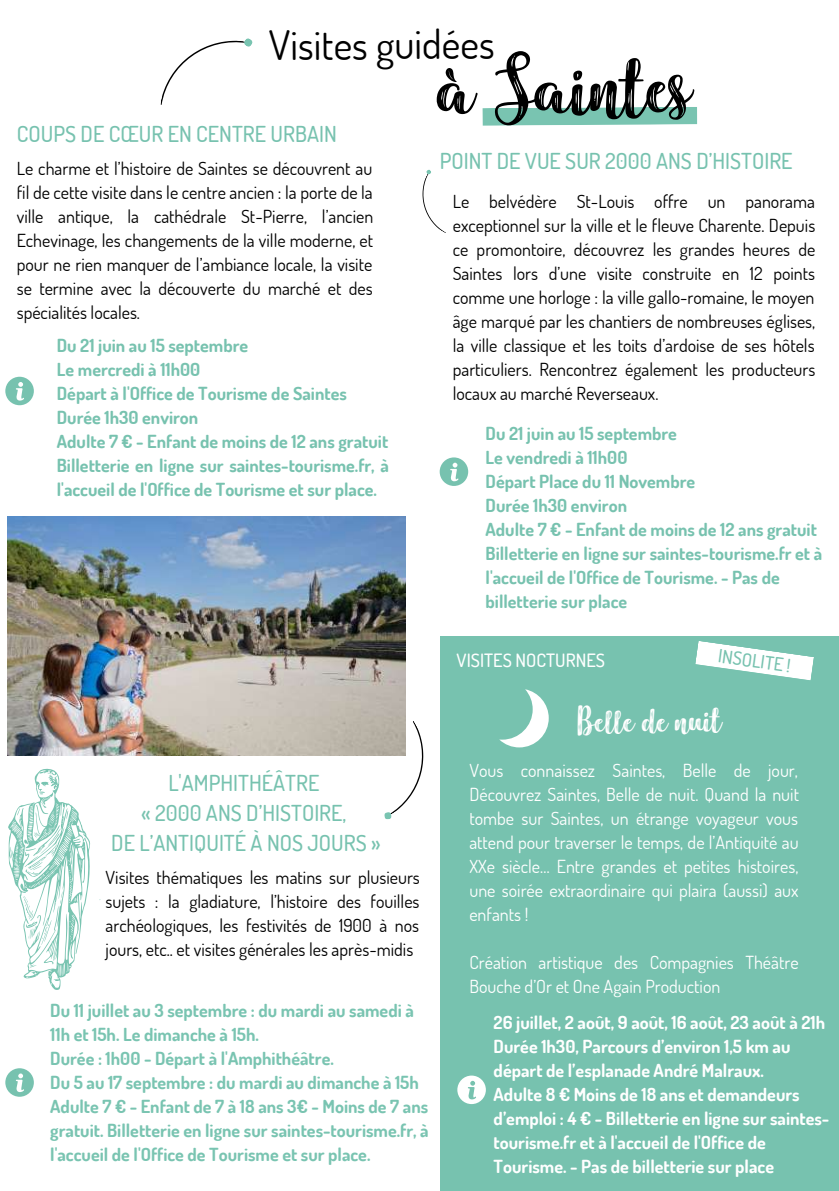
<style>
.page{position:relative;width:839px;height:1191px;background:#fff}
.page>*{position:absolute;margin:0;border:0;box-sizing:border-box;transform-origin:0 0}
.t1{font:70.8px "Harmonious Calendar";color:#000}
.t2{font:40.6px "Dosis";letter-spacing:-.01em;color:#000}
.t3{font:29.6px "Harmonious Calendar";color:#fff}
.t4{font:500 22px/30px "Dosis";color:#77c2af;text-align:center}
.t5{font:500 18.4px "Dosis";color:#fff}
.t6{font:500 18.4px "Dosis";color:#77c2af}
.t7{font:18px/24px "Dosis";color:#000;text-align:justify}
.t8{font:700 18px/24px "Dosis";color:#77c2af}
.t9{font:18px/24px "Dosis";color:#fff;text-align:justify}
.t10{font:700 18px/24px "Dosis";color:#79c4b1}
.t11{font:700 18px/24px "Dosis";color:#fff}
</style>
<div class="page">
<svg style="left:482px;top:107px;width:215px;height:19px;background:#85c9b8"></svg>
<img style="left:7px;top:517px;width:398px;height:238px">
<div style="left:439px;top:636px;width:399px;height:555px;background:#77c2af"></div>
<svg style="left:353px;top:721px;width:87px;height:99px"></svg>
<svg style="left:8px;top:768px;width:92px;height:222px"></svg>
<svg style="left:499px;top:689px;width:49px;height:58px"></svg>
<svg style="left:160px;top:38px;width:93px;height:67px"></svg>
<svg style="left:422px;top:169px;width:24px;height:64px"></svg>
<svg style="left:695px;top:641px;width:118px;height:39px"></svg>
<svg style="left:439px;top:457px;width:29px;height:29px"></svg>
<svg style="left:5px;top:377px;width:29px;height:28px"></svg>
<svg style="left:5px;top:1068px;width:29px;height:29px"></svg>
<svg style="left:457px;top:1076px;width:29px;height:28px"></svg>
<h2 class="t2" style="left:269px;top:18px;width:228px">Visites guidées</h2>
<h1 class="t1" style="left:439px;top:51px;width:255px">à Saintes</h1>
<p class="t4" style="left:17px;top:119px;width:321px">COUPS DE CŒUR EN CENTRE URBAIN</p>
<p class="t7" style="left:17px;top:156px;width:358px">Le charme et l’histoire de Saintes se découvrent au fil de cette visite dans le centre ancien : la porte de la ville antique, la cathédrale St-Pierre, l’ancien Echevinage, les changements de la ville moderne, et pour ne rien manquer de l’ambiance locale, la visite se termine avec la découverte du marché et des spécialités locales.</p>
<p class="t4" style="left:439px;top:146px;width:354px">POINT DE VUE SUR 2000 ANS D’HISTOIRE</p>
<p class="t7" style="left:452px;top:189px;width:364px">Le belvédère St-Louis offre un panorama exceptionnel sur la ville et le fleuve Charente. Depuis ce promontoire, découvrez les grandes heures de Saintes lors d’une visite construite en 12 points comme une horloge : la ville gallo-romaine, le moyen âge marqué par les chantiers de nombreuses églises, la ville classique et les toits d’ardoise de ses hôtels particuliers. Rencontrez également les producteurs locaux au marché Reverseaux.</p>
<p class="t8" style="left:57px;top:333px;width:333px">Du 21 juin au 15 septembre<br>Le mercredi à 11h00<br>Départ à l'Office de Tourisme de Saintes Durée 1h30 environ<br>Adulte 7 € - Enfant de moins de 12 ans gratuit Billetterie en ligne sur saintes-tourisme.fr, à l'accueil de l'Office de Tourisme et sur place.</p>
<p class="t8" style="left:485px;top:421px;width:338px">Du 21 juin au 15 septembre<br>Le vendredi à 11h00<br>Départ Place du 11 Novembre<br>Durée 1h30 environ<br>Adulte 7 € - Enfant de moins de 12 ans gratuit<br>Billetterie en ligne sur saintes-tourisme.fr et à l'accueil de l'Office de Tourisme. - Pas de billetterie sur place</p>
<p class="t5" style="left:456px;top:648px;width:150px">VISITES NOCTURNES</p>
<p class="t6" style="left:720px;top:644px;width:74px;rotate:8deg">INSOLITE !</p>
<p class="t4" style="left:111px;top:768px;width:271px">L'AMPHITHÉÂTRE<br>« 2000 ANS D’HISTOIRE,<br>DE L’ANTIQUITÉ À NOS JOURS »</p>
<p class="t7" style="left:106px;top:865px;width:316px">Visites thématiques les matins sur plusieurs sujets : la gladiature, l’histoire des fouilles archéologiques, les festivités de 1900 à nos jours, etc.. et visites générales les après-midis</p>
<p class="t10" style="left:50px;top:998px;width:380px">Du 11 juillet au 3 septembre : du mardi au samedi à 11h et 15h. Le dimanche à 15h.<br>Durée : 1h00 - Départ à l'Amphithéâtre.<br>Du 5 au 17 septembre : du mardi au dimanche à 15h Adulte 7 € - Enfant de 7 à 18 ans 3€ - Moins de 7 ans gratuit. Billetterie en ligne sur saintes-tourisme.fr, à l'accueil de l'Office de Tourisme et sur place.</p>
<h3 class="t3" style="left:576px;top:706px;width:146px">Belle de nuit</h3>
<p class="t9" style="left:469px;top:758px;width:331px">Vous connaissez Saintes, Belle de jour, Découvrez Saintes, Belle de nuit. Quand la nuit tombe sur Saintes, un étrange voyageur vous attend pour traverser le temps, de l’Antiquité au XXe siècle… Entre grandes et petites histoires, une soirée extraordinaire qui plaira (aussi) aux enfants !</p>
<p class="t9" style="left:469px;top:950px;width:331px">Création artistique des Compagnies Théâtre<br>Bouche d’Or et One Again Production</p>
<p class="t11" style="left:493px;top:1010px;width:337px">26 juillet, 2 août, 9 août, 16 août, 23 août à 21h Durée 1h30, Parcours d’environ 1,5 km au départ de l’esplanade André Malraux.<br>Adulte 8 € Moins de 18 ans et demandeurs d’emploi : 4 € - Billetterie en ligne sur saintes&shy;tourisme.fr et à l'accueil de l'Office de Tourisme. - Pas de billetterie sur place</p>
</div>
